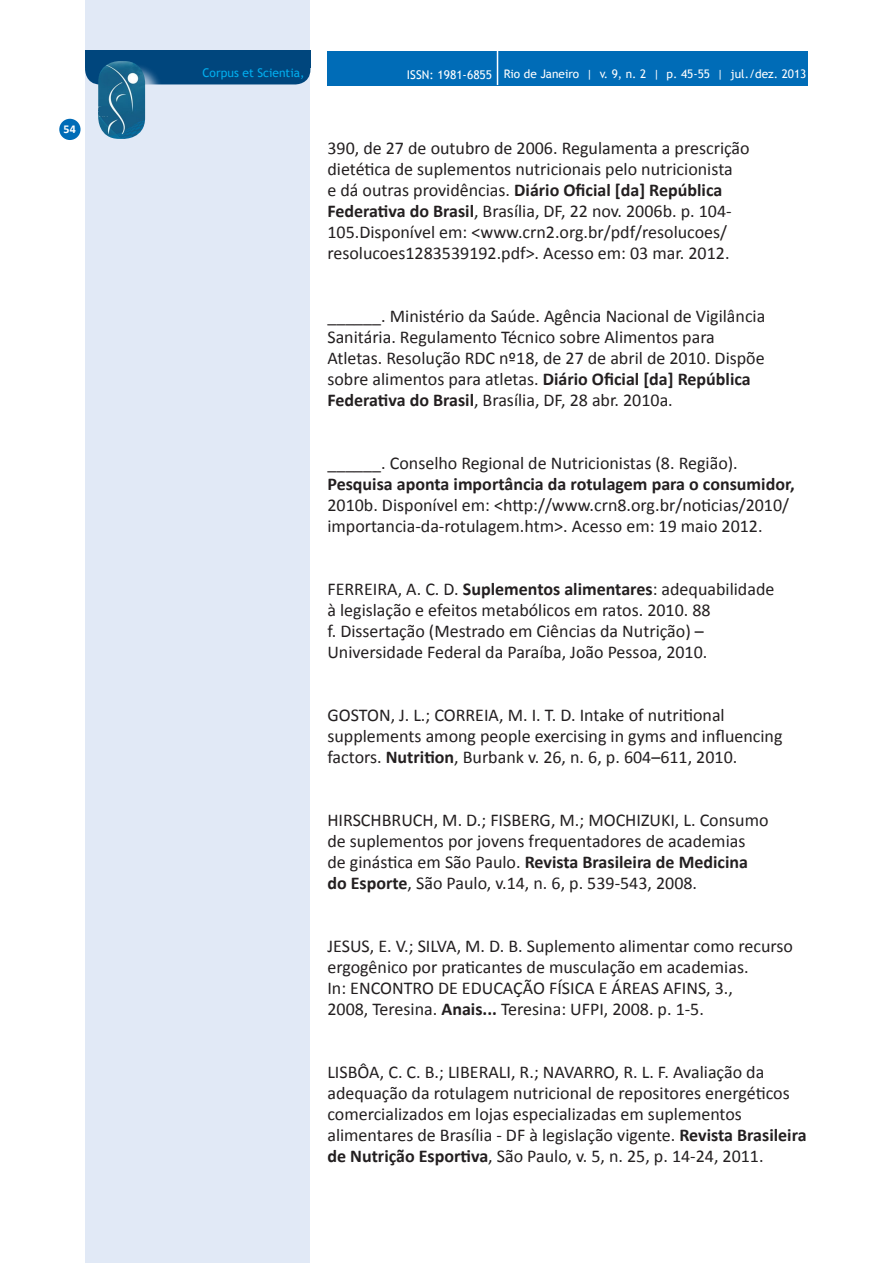
<style>
.page{position:relative;width:893px;height:1263px;background:#fff}
.page>*{position:absolute;margin:0;border:0;box-sizing:border-box;transform-origin:0 0}
.t1{font:18px/21px "Calibri";color:#231f20}
.t2{font:700 18px "Calibri";color:#231f20}
.t3{font:12px "Trebuchet MS";color:#00aeef}
.t4{font:12px "Trebuchet MS";color:#fff}
.t5{font:700 12px "Calibri";color:#fff}
.t6{font:11.85px "Trebuchet MS";color:#fff}
.s1{font-weight:700}
</style>
<div class="page">
<div style="left:85px;top:0;width:225px;height:1263px;background:#e1e9f6"></div>
<div style="left:327px;top:51px;width:481px;height:34px;background:#006cb7"></div>
<hr style="left:497px;top:4px;width:1px;height:81px;background:#fff">
<div style="left:85px;top:50px;width:225px;height:17px;background:#00467d"></div>
<div style="left:85px;top:50px;width:225px;height:34px;background:#00467d;border-radius:15px"></div>
<div style="left:100px;top:63px;width:64px;height:94px;background:#e1e9f6;opacity:.75"></div>
<img style="left:98px;top:61px;width:47px;height:78px">
<div style="left:98px;top:106px;width:12px;height:11px;background:#155e87;border-radius:3px"></div>
<div style="left:59px;top:119px;width:22px;height:21px;background:#006cb7;border-radius:50%"></div>
<p class="t5" style="left:64px;top:121px;width:14px">54</p>
<p class="t3" style="left:202px;top:66px;width:103px">Corpus et Scientia,</p>
<p class="t6" style="left:504px;top:66px;width:304px">Rio de Janeiro | v. 9, n. 2 | p. 45-55 | jul./dez. 2013</p>
<p class="t4" style="left:407px;top:67px;width:87px">ISSN: 1981-6855</p>
<p class="t1" style="left:327px;top:137px;width:424px">390, de 27 de outubro de 2006. Regulamenta a prescrição dietética de suplementos nutricionais pelo nutricionista<br>e dá outras providências. <span class="s1">Diário Oficial [da] República Federativa do Brasil</span>, Brasília, DF, 22 nov. 2006b. p. 104- 105.Disponível em: &lt;www.crn2.org.br/pdf/resolucoes/ resolucoes1283539192.pdf&gt;. Acesso em: 03 mar. 2012.</p>
<p class="t1" style="left:327px;top:305px;width:439px">______. Ministério da Saúde. Agência Nacional de Vigilância Sanitária. Regulamento Técnico sobre Alimentos para Atletas. Resolução RDC nº18, de 27 de abril de 2010. Dispõe sobre alimentos para atletas. <span class="s1">Diário Oficial [da] República Federativa do Brasil</span>, Brasília, DF, 28 abr. 2010a.</p>
<p class="t1" style="left:327px;top:452px;width:412px">______. Conselho Regional de Nutricionistas (8. Região).</p>
<p class="t2" style="left:327px;top:472px;width:469px">Pesquisa aponta importância da rotulagem para o consumidor,</p>
<p class="t1" style="left:327px;top:494px;width:463px">2010b. Disponível em: &lt;http://www.crn8.org.br/noticias/2010/ importancia-da-rotulagem.htm&gt;. Acesso em: 19 maio 2012.</p>
<p class="t1" style="left:327px;top:578px;width:448px">FERREIRA, A. C. D. <span class="s1">Suplementos alimentares</span>: adequabilidade à legislação e efeitos metabólicos em ratos. 2010. 88<br>f. Dissertação (Mestrado em Ciências da Nutrição) – Universidade Federal da Paraíba, João Pessoa, 2010.</p>
<p class="t1" style="left:327px;top:704px;width:457px">GOSTON, J. L.; CORREIA, M. I. T. D. Intake of nutritional supplements among people exercising in gyms and influencing factors. <span class="s1">Nutrition</span>, Burbank v. 26, n. 6, p. 604–611, 2010.</p>
<p class="t1" style="left:327px;top:810px;width:443px">HIRSCHBRUCH, M. D.; FISBERG, M.; MOCHIZUKI, L. Consumo de suplementos por jovens frequentadores de academias<br>de ginástica em São Paulo. <span class="s1">Revista Brasileira de Medicina do Esporte</span>, São Paulo, v.14, n. 6, p. 539-543, 2008.</p>
<p class="t1" style="left:327px;top:936px;width:467px">JESUS, E. V.; SILVA, M. D. B. Suplemento alimentar como recurso ergogênico por praticantes de musculação em academias.<br>In: ENCONTRO DE EDUCAÇÃO FÍSICA E ÁREAS AFINS, 3.,<br>2008, Teresina. <span class="s1">Anais...</span> Teresina: UFPI, 2008. p. 1-5.</p>
<p class="t1" style="left:327px;top:1062px;width:481px">LISBÔA, C. C. B.; LIBERALI, R.; NAVARRO, R. L. F. Avaliação da adequação da rotulagem nutricional de repositores energéticos comercializados em lojas especializadas em suplementos alimentares de Brasília - DF à legislação vigente. <span class="s1">Revista Brasileira de Nutrição Esportiva</span>, São Paulo, v. 5, n. 25, p. 14-24, 2011.</p>
</div>
